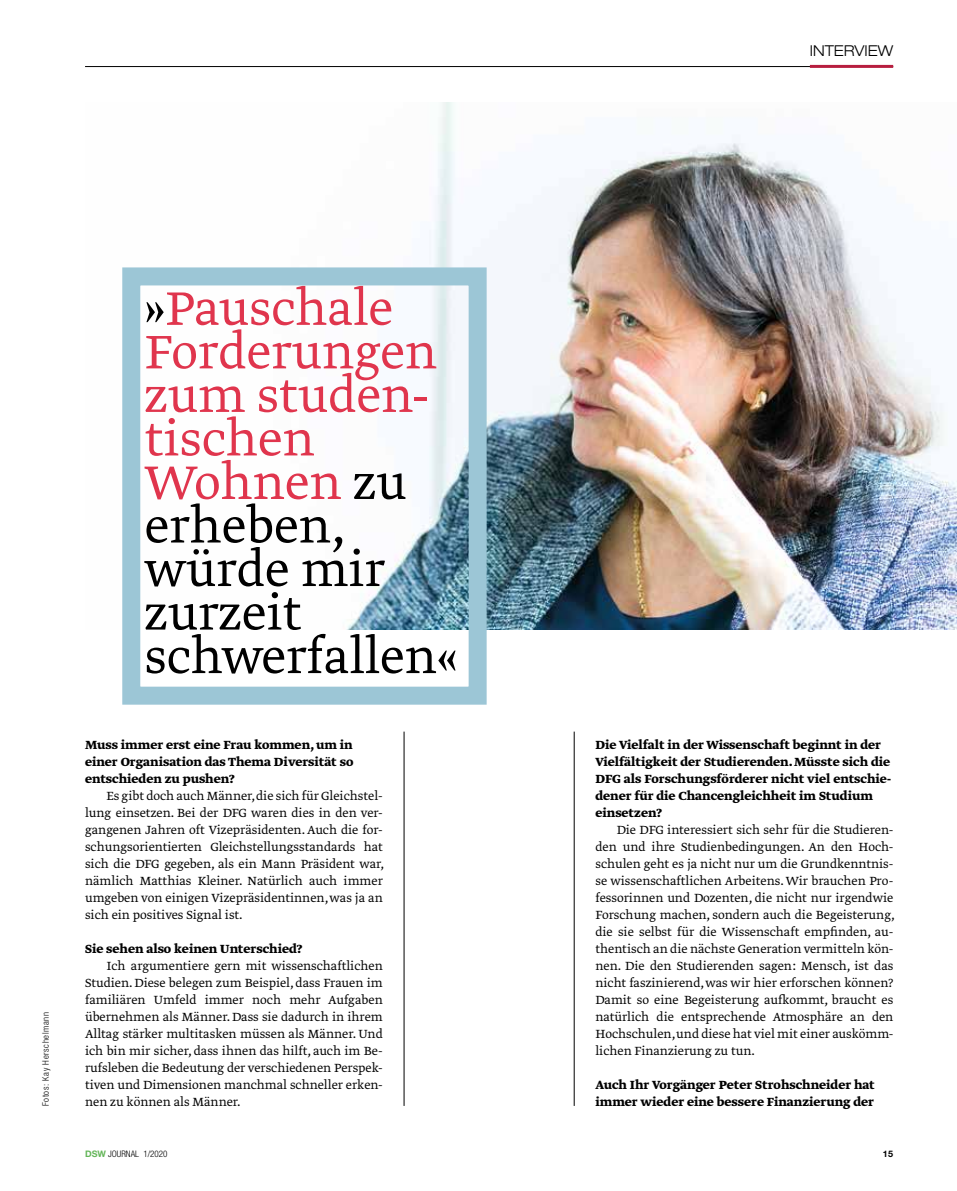
<style>
.page{position:relative;width:957px;height:1191px;background:#fff}
.page>*{position:absolute;margin:0;border:0;box-sizing:border-box;transform-origin:0 0}
.t1{font:300 55.5px/43.5px "Greta Text Std";color:#e0354d}
.t2{font:300 expanded 15px "Helvetica Neue LT Std";color:#000}
.t3{font:300 13.95px/17px "Greta Text Std";color:#000;text-align:justify}
.t4{font:700 13.95px/17px "Greta Text Std";color:#000}
.t5{font:300 condensed 9px "Helvetica Neue LT Std";letter-spacing:.07em;color:#000}
.t6{font:300 condensed 9px "Helvetica Neue LT Std";color:#000}
.t7{font:700 9px "Helvetica Neue LT Std";color:#000}
.s1{font-family:"Greta Display Std";font-weight:400;color:#000}
.s2{color:#000}
.s3{font-weight:700;font-stretch:normal;color:#65b65a}
</style>
<div class="page">
<hr style="left:85px;top:66px;width:808px;height:1px;background:#000">
<hr style="left:810px;top:65px;width:83px;height:3px;background:#b71e3f">
<hr style="left:404px;top:731px;width:1px;height:375px;background:#000">
<hr style="left:574px;top:731px;width:1px;height:375px;background:#000">
<img style="left:347px;top:102px;width:610px;height:527px">
<div style="left:122px;top:267px;width:364px;height:437px;border:18px solid #9cc6d6"></div>
<p class="t2" style="left:810px;top:42px;width:85px">INTERVIEW</p>
<p class="t5" style="left:41px;top:1106px;width:96px;rotate:-90deg">Fotos: Kay Herschelmann</p>
<h1 class="t1" style="left:144px;top:289px;width:314px"><span class="s1">»</span>Pauschale<br>Forderungen zum studen&shy;tischen<br>Wohnen <span class="s2">zu erheben, würde mir zurzeit schwerfallen</span><span class="s1">«</span></h1>
<p class="t4" style="left:85px;top:736px;width:270px;text-align:justify">Muss immer erst eine Frau kommen, um in einer Organisation das Thema Diversität so entschieden zu pushen?</p>
<p class="t3" style="left:85px;top:787px;width:301px;text-indent:21px">Es gibt doch auch Männer, die sich für Gleichstel&shy;lung einsetzen. Bei der DFG waren dies in den ver&shy;gangenen Jahren oft Vizepräsidenten. Auch die for&shy;schungsorientierten Gleichstellungsstandards hat sich die DFG gegeben, als ein Mann Präsident war, nämlich Matthias Kleiner. Natürlich auch immer umgeben von einigen Vizepräsidentinnen, was ja an sich ein positives Signal ist.</p>
<p class="t4" style="left:85px;top:940px;width:219px">Sie sehen also keinen Unterschied?</p>
<p class="t3" style="left:85px;top:958px;width:299px;text-indent:21px">Ich argumentiere gern mit wissenschaftlichen Studien. Diese belegen zum Beispiel, dass Frauen im familiären Umfeld immer noch mehr Aufgaben übernehmen als Männer. Dass sie dadurch in ihrem Alltag stärker multitasken müssen als Männer. Und ich bin mir sicher, dass ihnen das hilft, auch im Be&shy;rufsleben die Bedeutung der verschiedenen Perspek&shy;tiven und Dimensionen manchmal schneller erken&shy;nen zu können als Männer.</p>
<p class="t4" style="left:595px;top:736px;width:298px">Die Vielfalt in der Wissenschaft beginnt in der Vielfältigkeit der Studierenden. Müsste sich die DFG als Forschungsförderer nicht viel entschie&shy;dener für die Chancengleichheit im Studium einsetzen?</p>
<p class="t3" style="left:595px;top:821px;width:301px;text-indent:21px">Die DFG interessiert sich sehr für die Studieren&shy;den und ihre Studienbedingungen. An den Hoch&shy;schulen geht es ja nicht nur um die Grundkenntnis&shy;se wissenschaftlichen Arbeitens. Wir brauchen Pro&shy;fessorinnen und Dozenten, die nicht nur irgendwie Forschung machen, sondern auch die Begeisterung, die sie selbst für die Wissenschaft empfinden, au&shy;thentisch an die nächste Generation vermitteln kön&shy;nen. Die den Studierenden sagen: Mensch, ist das nicht faszinierend, was wir hier erforschen können?<br>Damit so eine Begeisterung aufkommt, braucht es natürlich die entsprechende Atmosphäre an den Hochschulen, und diese hat viel mit einer auskömm&shy;lichen Finanzierung zu tun.</p>
<p class="t4" style="left:595px;top:1076px;width:281px">Auch Ihr Vorgänger Peter Strohschneider hat immer wieder eine bessere Finanzierung der</p>
<p class="t6" style="left:85px;top:1148px;width:84px"><span class="s3">DSW</span> JOURNAL 1/2020</p>
<p class="t7" style="left:883px;top:1148px;width:12px">15</p>
</div>
